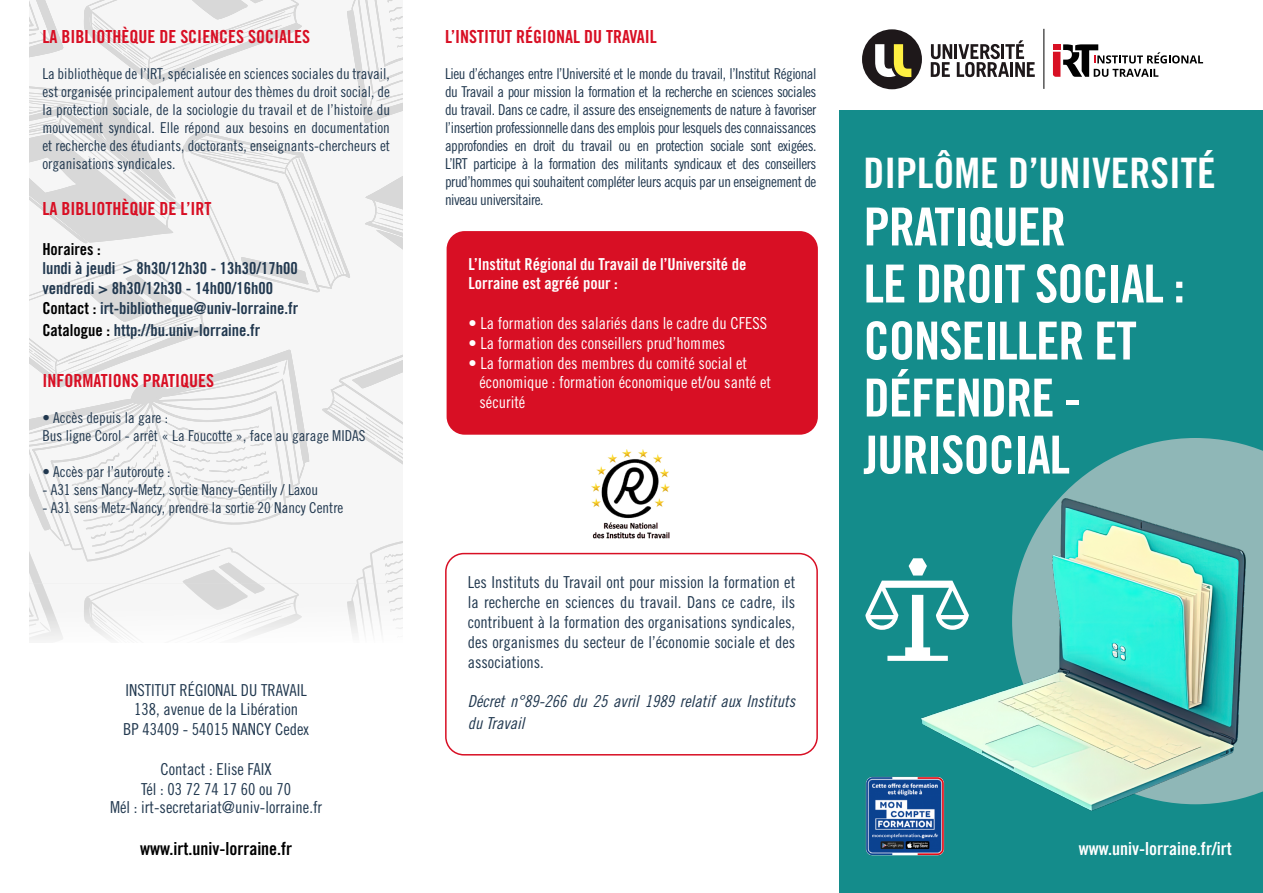
<style>
.page{position:relative;width:1263px;height:893px;background:#fff}
.page>*{position:absolute;margin:0;border:0;box-sizing:border-box;transform-origin:0 0}
.t1{font:52.5px/57px "Trade Gothic LT Std Bd Cn 20";letter-spacing:-.02em;color:#fff}
.t2{font:42px "Trade Gothic LT Std Bd Cn 20";color:#fff}
.t3{font:18px "Trade Gothic LT Std Bd Cn 20";color:#d80f24}
.t4{font:18px "Trade Gothic LT Std Bd Cn 20";color:#000}
.t5{font:18px "Trade Gothic LT Std Bd Cn 20";color:#fff}
.t6{font:16.5px/19.8px "Trade Gothic LT Std Cn 18";color:#21384f;text-align:center}
.t7{font:16.5px/19.8px "Trade Gothic LT Std Cn 18";color:#fff}
.t8{font:16.5px/19.8px "Trade Gothic LT Std Bd Cn 20";color:#21384f}
.t9{font:16.5px/19.8px "Trade Gothic LT Std Bd Cn 20";color:#fff}
.t10{font:16.5px/21.6px "Trade Gothic LT Std Cn 18 Obl";color:#21384f}
.t11{font:16.5px "Trade Gothic LT Std Bd Cn 20";color:#000}
.t12{font:15px/18px "Trade Gothic LT Std Cn 18";color:#21384f;text-align:justify}
.s1{color:#000}
</style>
<div class="page">
<div style="left:447px;top:231px;width:371px;height:204px;background:#d80f24;border-radius:18px"></div>
<div style="left:445px;top:553px;width:373px;height:202px;border:2px solid #d80f24;border-radius:18px"></div>
<img style="left:591px;top:450px;width:79px;height:89px">
<svg style="left:30px;top:0;width:373px;height:641px;fill:#f6f6f6"></svg>
<div style="left:839px;top:111px;width:424px;height:782px;background:#148c8b"></div>
<svg style="left:931px;top:40px;width:104px;height:37px"></svg>
<div style="left:862px;top:29px;width:60px;height:60px;background:#1e181a;border-radius:50%"></div>
<svg style="left:875px;top:44px;width:36px;height:33px"></svg>
<hr style="left:1044px;top:29px;width:1px;height:60px;background:#000">
<svg style="left:1053px;top:44px;width:150px;height:33px"></svg>
<img style="left:865px;top:776px;width:80px;height:80px">
<svg style="left:1076px;top:438px;width:187px;height:44px;fill:#8fb7b7"></svg>
<img style="left:879px;top:482px;width:384px;height:335px">
<svg style="left:865px;top:581px;width:104px;height:80px"></svg>
<svg style="left:909px;top:558px;width:18px;height:17px"></svg>
<p class="t3" style="left:42px;top:25px;width:269px">LA BIBLIOTHÈQUE DE SCIENCES SOCIALES</p>
<p class="t12" style="left:42px;top:64px;width:349px">La bibliothèque de l’IRT, spécialisée en sciences sociales du travail, est organisée principalement autour des thèmes du droit social, de la protection sociale, de la sociologie du travail et de l’histoire du mouvement syndical. Elle répond aux besoins en documentation et recherche des étudiants, doctorants, enseignants-chercheurs et organisations syndicales.</p>
<p class="t3" style="left:42px;top:198px;width:170px">LA BIBLIOTHÈQUE DE L’IRT</p>
<p class="t11" style="left:42px;top:239px;width:60px">Horaires :</p>
<p class="t8" style="left:42px;top:258px;width:257px">lundi à jeudi &gt; 8h30/12h30 - 13h30/17h00 vendredi &gt; 8h30/12h30 - 14h00/16h00<br><span class="s1">Contact :</span> irt-bibliotheque@univ-lorraine.fr</p>
<p class="t8" style="left:42px;top:320px;width:220px"><span class="s1">Catalogue :</span> http://bu.univ-lorraine.fr</p>
<p class="t3" style="left:42px;top:369px;width:173px">INFORMATIONS PRATIQUES</p>
<p class="t12" style="left:42px;top:408px;width:325px">• Accès depuis la gare :<br>Bus ligne Corol - arrêt « La Foucotte », face au garage MIDAS</p>
<p class="t12" style="left:42px;top:462px;width:130px">• Accès par l’autoroute :</p>
<p class="t12" style="left:42px;top:480px;width:277px">- A31 sens Nancy-Metz, sortie Nancy-Gentilly / Laxou</p>
<p class="t12" style="left:42px;top:498px;width:302px">- A31 sens Metz-Nancy, prendre la sortie 20 Nancy Centre</p>
<p class="t3" style="left:445px;top:25px;width:213px">L’INSTITUT RÉGIONAL DU TRAVAIL</p>
<p class="t12" style="left:445px;top:64px;width:373px">Lieu d’échanges entre l’Université et le monde du travail, l’Institut Régional du Travail a pour mission la formation et la recherche en sciences sociales du travail. Dans ce cadre, il assure des enseignements de nature à favoriser l’insertion professionnelle dans des emplois pour lesquels des connaissances approfondies en droit du travail ou en protection sociale sont exigées.<br>L’IRT participe à la formation des militants syndicaux et des conseillers prud’hommes qui souhaitent compléter leurs acquis par un enseignement de niveau universitaire.</p>
<p class="t9" style="left:468px;top:254px;width:279px">L’Institut Régional du Travail de l’Université de<br>Lorraine est agréé pour :</p>
<p class="t7" style="left:468px;top:313px;width:300px">• La formation des salariés dans le cadre du CFESS</p>
<p class="t7" style="left:468px;top:333px;width:258px">• La formation des conseillers prud’hommes</p>
<p class="t7" style="left:479px;top:353px;width:293px;text-indent:-11px">• La formation des membres du comité social et économique : formation économique et/ou santé et sécurité</p>
<h2 class="t2" style="left:864px;top:148px;width:354px">DIPLÔME D’UNIVERSITÉ</h2>
<h1 class="t1" style="left:864px;top:198px;width:323px">PRATIQUER<br>LE DROIT SOCIAL :<br>CONSEILLER ET<br>DÉFENDRE -<br>JURISOCIAL</h1>
<p class="t6" style="left:468px;top:572px;width:329px;text-align:justify">Les Instituts du Travail ont pour mission la formation et la recherche en sciences du travail. Dans ce cadre, ils contribuent à la formation des organisations syndicales, des organismes du secteur de l’économie sociale et des associations.</p>
<p class="t10" style="left:468px;top:691px;width:329px">Décret n°89-266 du 25 avril 1989 relatif aux Instituts du Travail</p>
<p class="t6" style="left:123px;top:680px;width:187px">INSTITUT RÉGIONAL DU TRAVAIL<br>138, avenue de la Libération<br>BP 43409 - 54015 NANCY Cedex</p>
<p class="t6" style="left:110px;top:759px;width:214px;line-height:19.2px">Contact : Elise FAIX<br>Tél : 03 72 74 17 60 ou 70<br>Mél : irt-secretariat@univ-lorraine.fr</p>
<p class="t4" style="left:140px;top:838px;width:154px">www.irt.univ-lorraine.fr</p>
<p class="t5" style="left:1079px;top:838px;width:155px">www.univ-lorraine.fr/irt</p>
</div>
